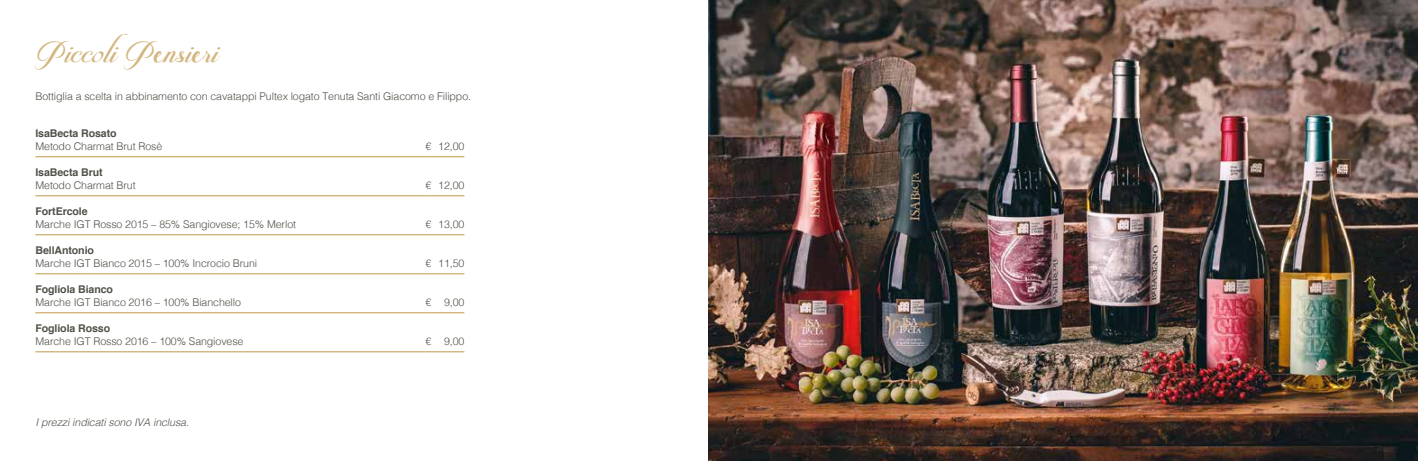
<style>
.page{position:relative;width:1418px;height:461px;background:#fff}
.page>*{position:absolute;margin:0;border:0;box-sizing:border-box;transform-origin:0 0}
.t1{font:35px "Pateglamt Scriptdemoversion";letter-spacing:.01em;color:#d3b67f}
.t2{font:300 10.62px "Helvetica";letter-spacing:-.01em;color:#515048}
.t3{font:700 10.62px "Helvetica";letter-spacing:-.01em;color:#515048}
.t4{font:italic 300 10.62px "Helvetica";letter-spacing:-.01em;color:#515048}
</style>
<div class="page">
<hr style="left:35px;top:156px;width:390px;height:1px;background:#c09848">
<svg style="left:425px;top:156px;width:39px;height:1px"></svg>
<hr style="left:35px;top:195px;width:390px;height:1px;background:#c09848">
<svg style="left:425px;top:195px;width:39px;height:1px"></svg>
<hr style="left:35px;top:234px;width:390px;height:1px;background:#c09848">
<svg style="left:425px;top:234px;width:39px;height:1px"></svg>
<hr style="left:35px;top:273px;width:390px;height:1px;background:#c09848">
<svg style="left:425px;top:273px;width:39px;height:1px"></svg>
<hr style="left:35px;top:312px;width:390px;height:1px;background:#c09848">
<svg style="left:425px;top:312px;width:39px;height:1px"></svg>
<hr style="left:35px;top:351px;width:390px;height:1px;background:#c09848">
<svg style="left:425px;top:351px;width:39px;height:1px"></svg>
<img style="left:709px;top:0;width:708px;height:461px">
<h1 class="t1" style="left:35px;top:29px;width:182px">Piccoli Pensieri</h1>
<p class="t2" style="left:35px;top:87px;width:437px">Bottiglia a scelta in abbinamento con cavatappi Pultex logato Tenuta Santi Giacomo e Filippo.</p>
<p class="t3" style="left:35px;top:125px;width:83px">IsaBecta Rosato</p>
<p class="t2" style="left:35px;top:137px;width:128px">Metodo Charmat Brut Rosè</p>
<p class="t2" style="left:425px;top:137px;width:40px">€ 12,00</p>
<p class="t3" style="left:35px;top:163px;width:69px">IsaBecta Brut</p>
<p class="t2" style="left:35px;top:176px;width:102px">Metodo Charmat Brut</p>
<p class="t2" style="left:425px;top:176px;width:40px">€ 12,00</p>
<p class="t3" style="left:35px;top:202px;width:54px">FortErcole</p>
<p class="t2" style="left:35px;top:215px;width:262px">Marche IGT Rosso 2015 – 85% Sangiovese; 15% Merlot</p>
<p class="t2" style="left:425px;top:215px;width:40px">€ 13,00</p>
<p class="t3" style="left:35px;top:241px;width:60px">BellAntonio</p>
<p class="t2" style="left:35px;top:254px;width:223px">Marche IGT Bianco 2015 – 100% Incrocio Bruni</p>
<p class="t2" style="left:425px;top:254px;width:40px">€ 11,50</p>
<p class="t3" style="left:35px;top:280px;width:79px">Fogliola Bianco</p>
<p class="t2" style="left:35px;top:293px;width:207px">Marche IGT Bianco 2016 – 100% Bianchello</p>
<p class="t2" style="left:425px;top:293px;width:40px">€ 9,00</p>
<p class="t3" style="left:35px;top:319px;width:76px">Fogliola Rosso</p>
<p class="t2" style="left:35px;top:332px;width:209px">Marche IGT Rosso 2016 – 100% Sangiovese</p>
<p class="t2" style="left:425px;top:332px;width:40px">€ 9,00</p>
<p class="t4" style="left:35px;top:412px;width:155px">I prezzi indicati sono IVA inclusa.</p>
</div>
